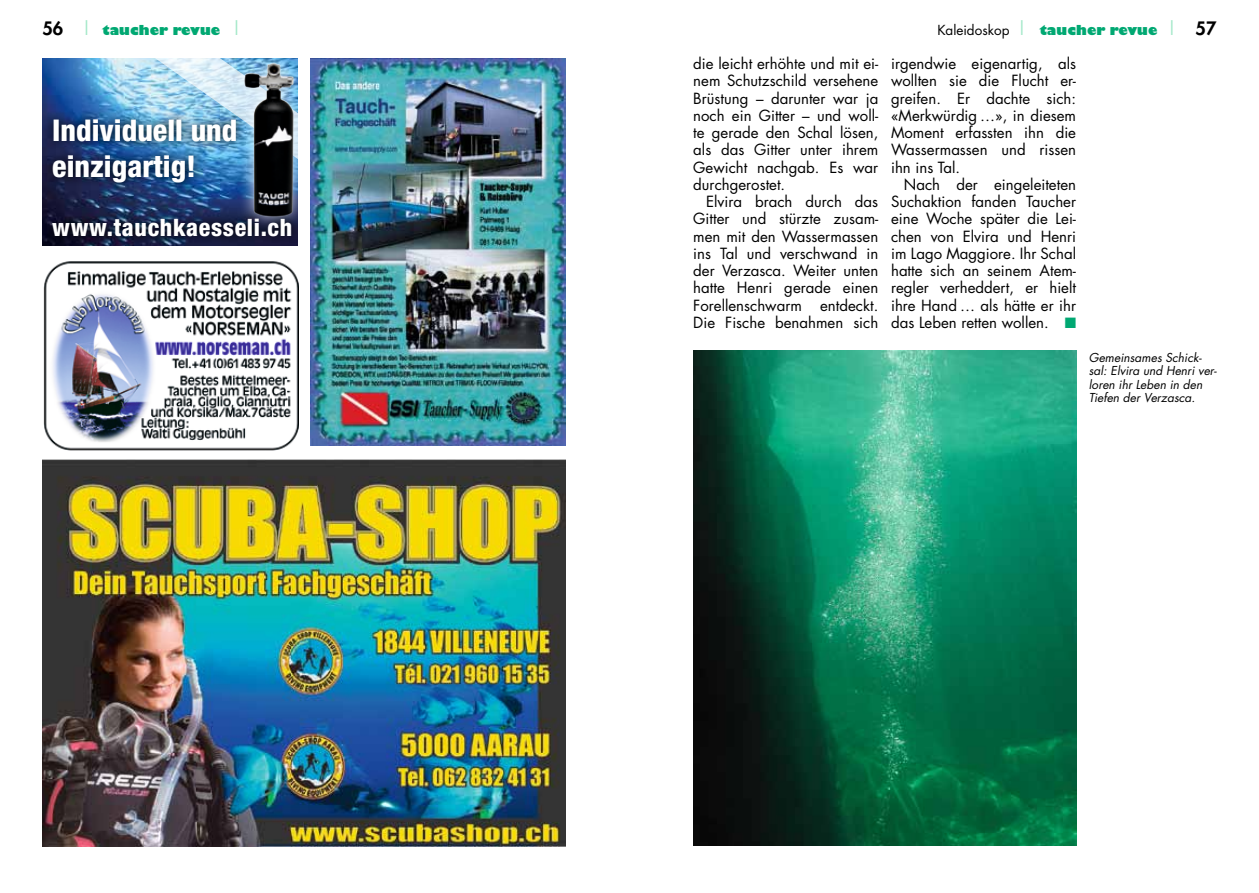
<style>
.page{position:relative;width:1259px;height:893px;background:#fff}
.page>*{position:absolute;margin:0;border:0;box-sizing:border-box;transform-origin:0 0}
.t1{font:800 condensed 30px/36px "Helvetica Neue LT Std";color:#fff}
.t2{font:800 condensed 24px "Helvetica Neue LT Std";letter-spacing:.03em;color:#fff}
.t3{font:15px/17.2px "Futura";color:#000;text-align:justify}
.t4{font:800 13.5px "Gill Sans";color:#00a872}
.t5{font:italic 12px/13.5px "Futura";color:#000}
.s1{font-family:"Futura";font-size:18px;color:#000}
.s2{font-family:"Futura";font-weight:400;font-size:18px;color:#a3e8c8}
.s3{font-family:"Futura";font-weight:400;color:#000}
.s4{color:#00a872}
</style>
<div class="page">
<img style="left:693px;top:351px;width:383px;height:494px">
<img style="left:43px;top:261px;width:255px;height:190px">
<img style="left:43px;top:59px;width:41px;height:185px">
<svg style="left:44px;top:209px;width:254px;height:37px;background:#161c38"></svg>
<div style="left:43px;top:109px;width:202px;height:83px;background:#000;opacity:.91"></div>
<img style="left:84px;top:59px;width:214px;height:153px">
<img style="left:43px;top:459px;width:523px;height:387px">
<img style="left:310px;top:59px;width:256px;height:386px">
<p class="t4" style="left:43px;top:21px;width:201px"><span class="s1">56</span> <span class="s2">|</span> taucher revue <span class="s2">|</span></p>
<p class="t4" style="left:937px;top:21px;width:281px"><span class="s3">Kaleidoskop</span> <span class="s2">|</span> taucher revue <span class="s2">|</span> <span class="s1">57</span></p>
<p class="t3" style="left:693px;top:55px;width:186px">die leicht erhöhte und mit ei&shy;nem Schutzschild versehene Brüstung – darunter war ja noch ein Gitter – und woll&shy;te gerade den Schal lösen, als das Gitter unter ihrem Gewicht nachgab. Es war durchgerostet.</p>
<p class="t3" style="left:693px;top:193px;width:186px;text-indent:13px">Elvira brach durch das Gitter und stürzte zusam&shy;men mit den Wassermassen ins Tal und verschwand in der Verzasca. Weiter unten hatte Henri gerade einen Forellenschwarm entdeckt.<br>Die Fische benahmen sich</p>
<p class="t3" style="left:891px;top:55px;width:186px">irgendwie eigenartig, als wollten sie die Flucht er&shy;greifen. Er dachte sich: «Merkwürdig …», in diesem Moment erfassten ihn die Wassermassen und rissen ihn ins Tal.</p>
<p class="t3" style="left:891px;top:175px;width:186px;text-indent:13px">Nach der eingeleiteten Suchaktion fanden Taucher eine Woche später die Lei&shy;chen von Elvira und Henri im Lago Maggiore. Ihr Schal hatte sich an seinem Atem&shy;regler verheddert, er hielt ihre Hand … als hätte er ihr das Leben retten wollen. <span class="s4">■</span></p>
<h1 class="t1" style="left:52px;top:112px;width:187px">Individuell und einzigartig!</h1>
<h2 class="t2" style="left:52px;top:212px;width:241px">www.tauchkaesseli.ch</h2>
<p class="t5" style="left:1089px;top:351px;width:130px">Gemeinsames Schick&shy;sal: Elvira und Henri ver&shy;loren ihr Leben in den<br>Tiefen der Verzasca.</p>
</div>
